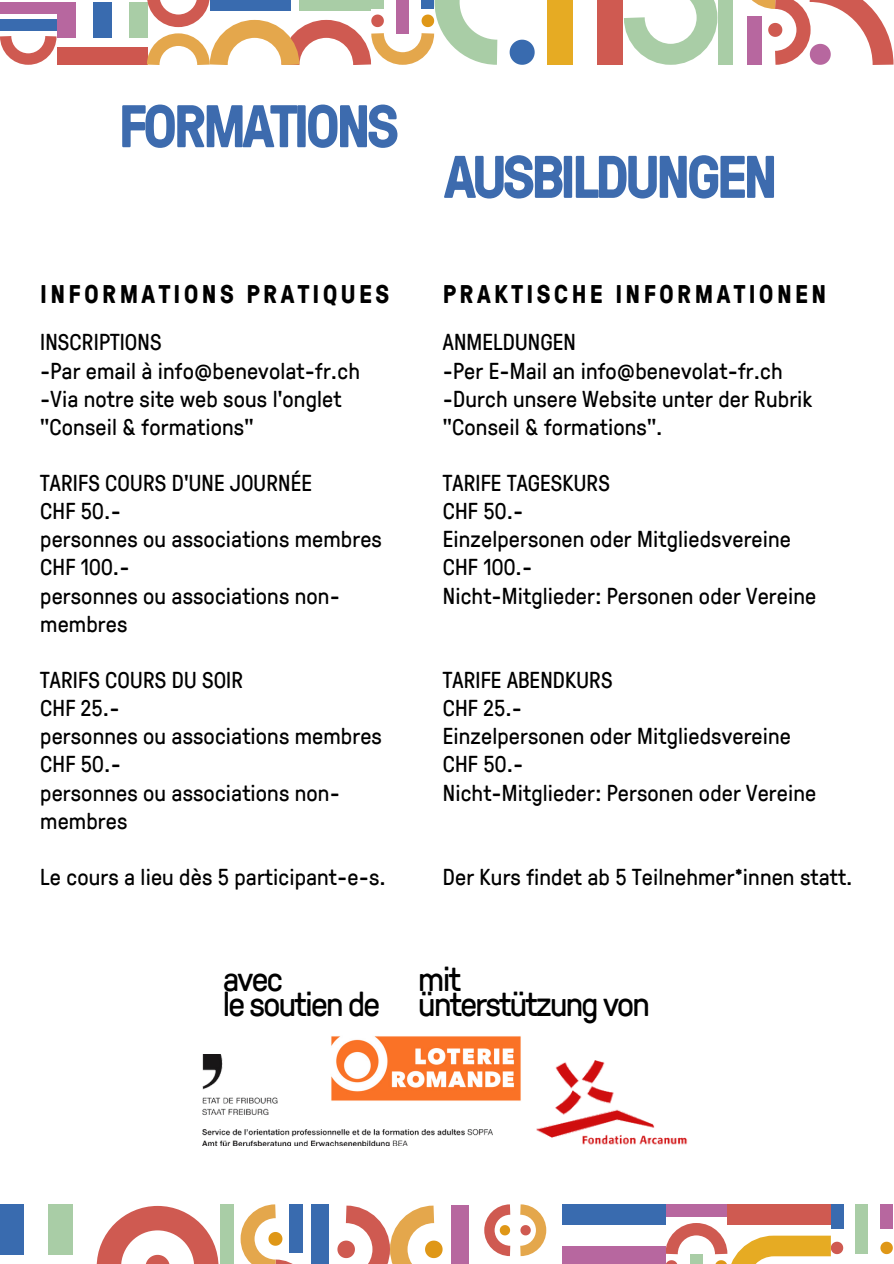
<style>
.page{position:relative;width:894px;height:1264px;background:#fff}
.page>*{position:absolute;margin:0;border:0;box-sizing:border-box;transform-origin:0 0}
.t1{font:700 60px "GT Pressura";letter-spacing:-.07em;color:#3d6bae}
.t2{font:33.9px/24.3px "GT Pressura";letter-spacing:-.05em;color:#000}
.t3{font:700 25.5px "GT Pressura";letter-spacing:.13em;color:#000}
.t4{font:22.5px/28.2px "GT Pressura";letter-spacing:.005em;color:#000}
</style>
<div class="page">
<svg style="left:0;top:0;width:534px;height:65px"></svg>
<div style="left:597px;top:0;width:25px;height:65px;background:#cf5a51"></div>
<div style="left:547px;top:0;width:25px;height:65px;background:#e6ab23"></div>
<svg style="left:624px;top:0;width:93px;height:65px"></svg>
<div style="left:718px;top:0;width:14px;height:65px;background:#a9cda6"></div>
<svg style="left:732px;top:0;width:161px;height:65px"></svg>
<svg style="left:0;top:1204px;width:218px;height:59px"></svg>
<div style="left:219px;top:1204px;width:14px;height:59px;background:#a9cda6"></div>
<svg style="left:233px;top:1204px;width:70px;height:59px"></svg>
<div style="left:311px;top:1204px;width:17px;height:59px;background:#396baf"></div>
<div style="left:451px;top:1205px;width:17px;height:58px;background:#b7679f"></div>
<svg style="left:328px;top:1204px;width:115px;height:59px"></svg>
<svg style="left:484px;top:1204px;width:63px;height:53px"></svg>
<div style="left:830px;top:1204px;width:13px;height:25px;background:#396baf"></div>
<div style="left:855px;top:1204px;width:12px;height:50px;background:#a9cda6"></div>
<div style="left:880px;top:1204px;width:12px;height:25px;background:#b7679f"></div>
<div style="left:665px;top:1204px;width:62px;height:12px;background:#b7679f"></div>
<div style="left:727px;top:1204px;width:103px;height:21px;background:#cf5a51"></div>
<svg style="left:665px;top:1216px;width:227px;height:47px"></svg>
<div style="left:561px;top:1245px;width:104px;height:18px;background:#b7679f"></div>
<div style="left:561px;top:1204px;width:104px;height:21px;background:#396baf"></div>
<img style="left:202px;top:1054px;width:290px;height:91px">
<img style="left:330px;top:1036px;width:191px;height:65px">
<img style="left:536px;top:1060px;width:152px;height:85px">
<p class="t1" style="left:118px;top:82px;width:282px">FORMATIONS</p>
<p class="t3" style="left:40px;top:275px;width:350px">INFORMATIONS PRATIQUES</p>
<p class="t4" style="left:40px;top:327px;width:123px">INSCRIPTIONS</p>
<p class="t4" style="left:40px;top:356px;width:321px">-Par email à info@benevolat-fr.ch</p>
<p class="t4" style="left:40px;top:384px;width:303px">-Via notre site web sous l'onglet "Conseil &amp; formations"</p>
<p class="t4" style="left:40px;top:468px;width:273px">TARIFS COURS D'UNE JOURNÉE</p>
<p class="t4" style="left:40px;top:496px;width:82px">CHF 50.-</p>
<p class="t4" style="left:40px;top:524px;width:343px">personnes ou associations membres</p>
<p class="t4" style="left:40px;top:552px;width:91px">CHF 100.-</p>
<p class="t4" style="left:40px;top:581px;width:301px">personnes ou associations non&shy;membres</p>
<h1 class="t4" style="left:40px;top:665px;width:204px">TARIFS COURS DU SOIR</h1>
<h3 class="t4" style="left:40px;top:693px;width:81px">CHF 25.-</h3>
<p class="t4" style="left:40px;top:721px;width:343px">personnes ou associations membres</p>
<p class="t4" style="left:40px;top:749px;width:82px">CHF 50.-</p>
<p class="t4" style="left:40px;top:777px;width:301px">personnes ou associations non&shy;membres</p>
<p class="t4" style="left:40px;top:862px;width:347px">Le cours a lieu dès 5 participant-e-s.</p>
<p class="t1" style="left:443px;top:133px;width:335px">AUSBILDUNGEN</p>
<p class="t3" style="left:443px;top:275px;width:385px">PRAKTISCHE INFORMATIONEN</p>
<p class="t4" style="left:443px;top:327px;width:134px">ANMELDUNGEN</p>
<p class="t4" style="left:443px;top:356px;width:341px">-Per E-Mail an info@benevolat-fr.ch</p>
<p class="t4" style="left:443px;top:384px;width:371px">-Durch unsere Website unter der Rubrik "Conseil &amp; formations".</p>
<p class="t4" style="left:443px;top:468px;width:168px">TARIFE TAGESKURS</p>
<p class="t4" style="left:443px;top:496px;width:82px">CHF 50.-</p>
<p class="t4" style="left:443px;top:524px;width:349px">Einzelpersonen oder Mitgliedsvereine</p>
<p class="t4" style="left:443px;top:552px;width:91px">CHF 100.-</p>
<p class="t4" style="left:443px;top:581px;width:374px">Nicht-Mitglieder: Personen oder Vereine</p>
<p class="t4" style="left:443px;top:665px;width:171px">TARIFE ABENDKURS</p>
<h3 class="t4" style="left:443px;top:693px;width:81px">CHF 25.-</h3>
<p class="t4" style="left:443px;top:721px;width:349px">Einzelpersonen oder Mitgliedsvereine</p>
<p class="t4" style="left:443px;top:749px;width:82px">CHF 50.-</p>
<p class="t4" style="left:443px;top:777px;width:374px">Nicht-Mitglieder: Personen oder Vereine</p>
<p class="t4" style="left:443px;top:862px;width:411px">Der Kurs findet ab 5 Teilnehmer*innen statt.</p>
<p class="t2" style="left:223px;top:965px;width:159px">avec<br>le soutien de</p>
<p class="t2" style="left:418px;top:965px;width:233px">mit<br>ünterstützung von</p>
</div>
